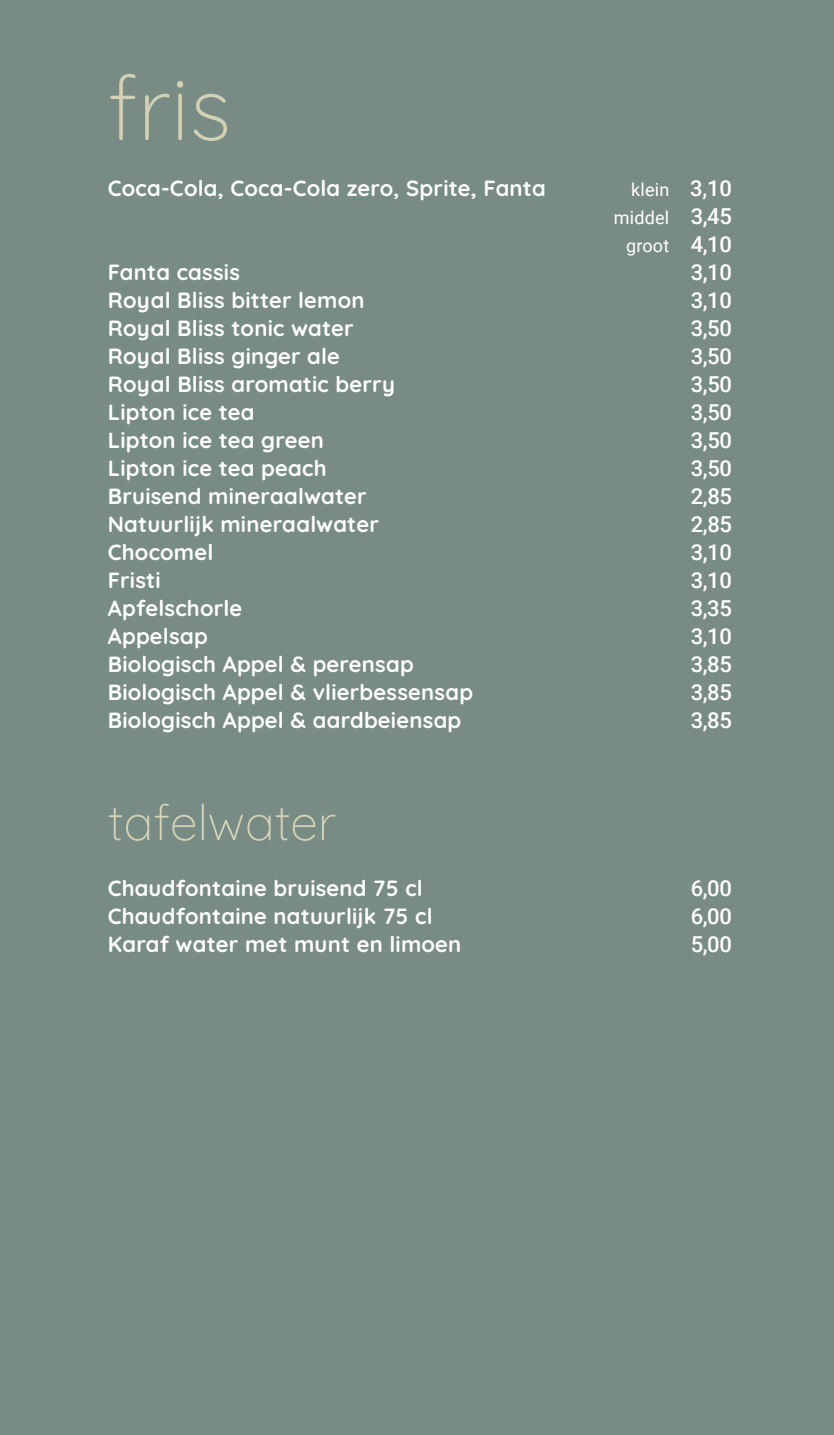
<style>
.page{position:relative;width:834px;height:1435px;background:#fff}
.page>*{position:absolute;margin:0;border:0;box-sizing:border-box;transform-origin:0 0}
.t1{font:300 90px "Quicksand";color:#d2d1b5}
.t2{font:300 50px "Quicksand";color:#d2d1b5}
.t3{font:700 22px "Quicksand";letter-spacing:.01em;color:#fff}
.t4{font:500 22px "Roboto";letter-spacing:-.02em;color:#fff}
.t5{font:18px/28px "Roboto";letter-spacing:.01em;color:#fff;text-align:right}
.s1{font-weight:500;font-size:22px}
</style>
<div class="page">
<div style="left:0;top:0;width:833px;height:1434px;background:#788b85"></div>
<h1 class="t1" style="left:108px;top:38px;width:125px">fris</h1>
<p class="t3" style="left:108px;top:171px;width:439px">Coca-Cola, Coca-Cola zero, Sprite, Fanta</p>
<p class="t5" style="left:614px;top:175px;width:119px">klein <span class="s1">3,10 </span>middel <span class="s1">3,45 </span>groot <span class="s1">4,10</span></p>
<p class="t3" style="left:108px;top:255px;width:134px">Fanta cassis</p>
<p class="t4" style="left:690px;top:257px;width:43px">3,10</p>
<p class="t3" style="left:108px;top:283px;width:258px">Royal Bliss bitter lemon</p>
<p class="t4" style="left:690px;top:285px;width:43px">3,10</p>
<p class="t3" style="left:108px;top:311px;width:247px">Royal Bliss tonic water</p>
<p class="t4" style="left:690px;top:313px;width:43px">3,50</p>
<p class="t3" style="left:108px;top:339px;width:233px">Royal Bliss ginger ale</p>
<p class="t4" style="left:690px;top:341px;width:43px">3,50</p>
<p class="t3" style="left:108px;top:367px;width:288px">Royal Bliss aromatic berry</p>
<p class="t4" style="left:690px;top:369px;width:43px">3,50</p>
<p class="t3" style="left:108px;top:395px;width:148px">Lipton ice tea</p>
<p class="t4" style="left:690px;top:397px;width:43px">3,50</p>
<p class="t3" style="left:108px;top:423px;width:217px">Lipton ice tea green</p>
<p class="t4" style="left:690px;top:425px;width:43px">3,50</p>
<p class="t3" style="left:108px;top:451px;width:220px">Lipton ice tea peach</p>
<p class="t4" style="left:690px;top:453px;width:43px">3,50</p>
<p class="t3" style="left:108px;top:479px;width:260px">Bruisend mineraalwater</p>
<p class="t4" style="left:690px;top:481px;width:43px">2,85</p>
<p class="t3" style="left:108px;top:507px;width:272px">Natuurlijk mineraalwater</p>
<p class="t4" style="left:690px;top:509px;width:43px">2,85</p>
<p class="t3" style="left:108px;top:535px;width:107px">Chocomel</p>
<p class="t4" style="left:690px;top:537px;width:43px">3,10</p>
<p class="t3" style="left:108px;top:563px;width:54px">Fristi</p>
<p class="t4" style="left:690px;top:565px;width:43px">3,10</p>
<p class="t3" style="left:108px;top:591px;width:136px">Apfelschorle</p>
<p class="t4" style="left:690px;top:593px;width:43px">3,35</p>
<p class="t3" style="left:108px;top:619px;width:101px">Appelsap</p>
<p class="t4" style="left:690px;top:621px;width:43px">3,10</p>
<p class="t3" style="left:108px;top:647px;width:307px">Biologisch Appel &amp; perensap</p>
<p class="t4" style="left:690px;top:649px;width:43px">3,85</p>
<p class="t3" style="left:108px;top:675px;width:367px">Biologisch Appel &amp; vlierbessensap</p>
<p class="t4" style="left:690px;top:677px;width:43px">3,85</p>
<p class="t3" style="left:108px;top:703px;width:355px">Biologisch Appel &amp; aardbeiensap</p>
<p class="t4" style="left:690px;top:705px;width:43px">3,85</p>
<h2 class="t2" style="left:108px;top:783px;width:230px">tafelwater</h2>
<p class="t3" style="left:108px;top:871px;width:316px">Chaudfontaine bruisend 75 cl</p>
<p class="t4" style="left:690px;top:873px;width:43px">6,00</p>
<p class="t3" style="left:108px;top:899px;width:326px">Chaudfontaine natuurlijk 75 cl</p>
<p class="t4" style="left:690px;top:901px;width:43px">6,00</p>
<p class="t3" style="left:108px;top:927px;width:355px">Karaf water met munt en limoen</p>
<p class="t4" style="left:690px;top:929px;width:43px">5,00</p>
</div>
